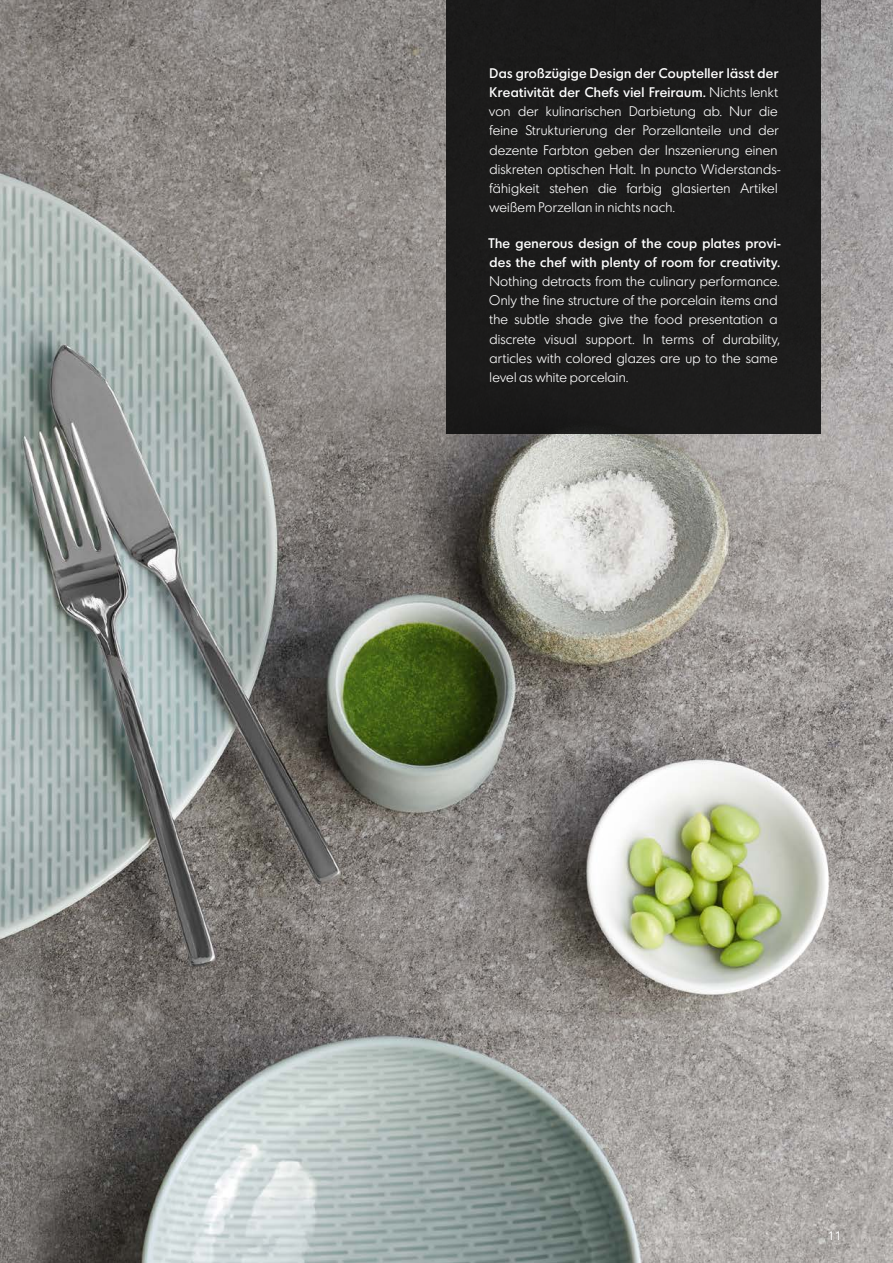
<style>
.page{position:relative;width:893px;height:1263px;background:#fff}
.page>*{position:absolute;margin:0;border:0;box-sizing:border-box;transform-origin:0 0}
.t1{font:300 13.5px/19px "Bauscher";letter-spacing:.015em;color:#fff}
.t2{font:500 13.5px/19px "Bauscher";letter-spacing:.025em;color:#fff}
.t3{font:12px "Bauscher";color:#fff}
.s1{font-weight:500}
</style>
<div class="page">
<img style="left:0;top:0;width:893px;height:1263px">
<div style="left:446px;top:0;width:375px;height:434px;background:#1c1b1b"></div>
<p class="t1" style="left:489px;top:64px;width:293px"><span class="s1">Das großzügige Design der Coupteller lässt der Kreativität der Chefs viel Freiraum.</span> Nichts lenkt von der kulinarischen Darbietung ab. Nur die feine Strukturierung der Porzellanteile und der dezente Farbton geben der Inszenierung einen diskreten optischen Halt. In puncto Widerstands&shy;fähigkeit stehen die farbig glasierten Artikel weißem Porzellan in nichts nach.</p>
<p class="t2" style="left:488px;top:234px;width:294px">The generous design of the coup plates provi&shy;des the chef with plenty of room for creativity.</p>
<p class="t1" style="left:489px;top:272px;width:292px">Nothing detracts from the culinary performance.<br>Only the fine structure of the porcelain items and the subtle shade give the food presentation a discrete visual support. In terms of durability, articles with colored glazes are up to the same level as white porcelain.</p>
<p class="t3" style="left:828px;top:1228px;width:16px">11</p>
</div>
